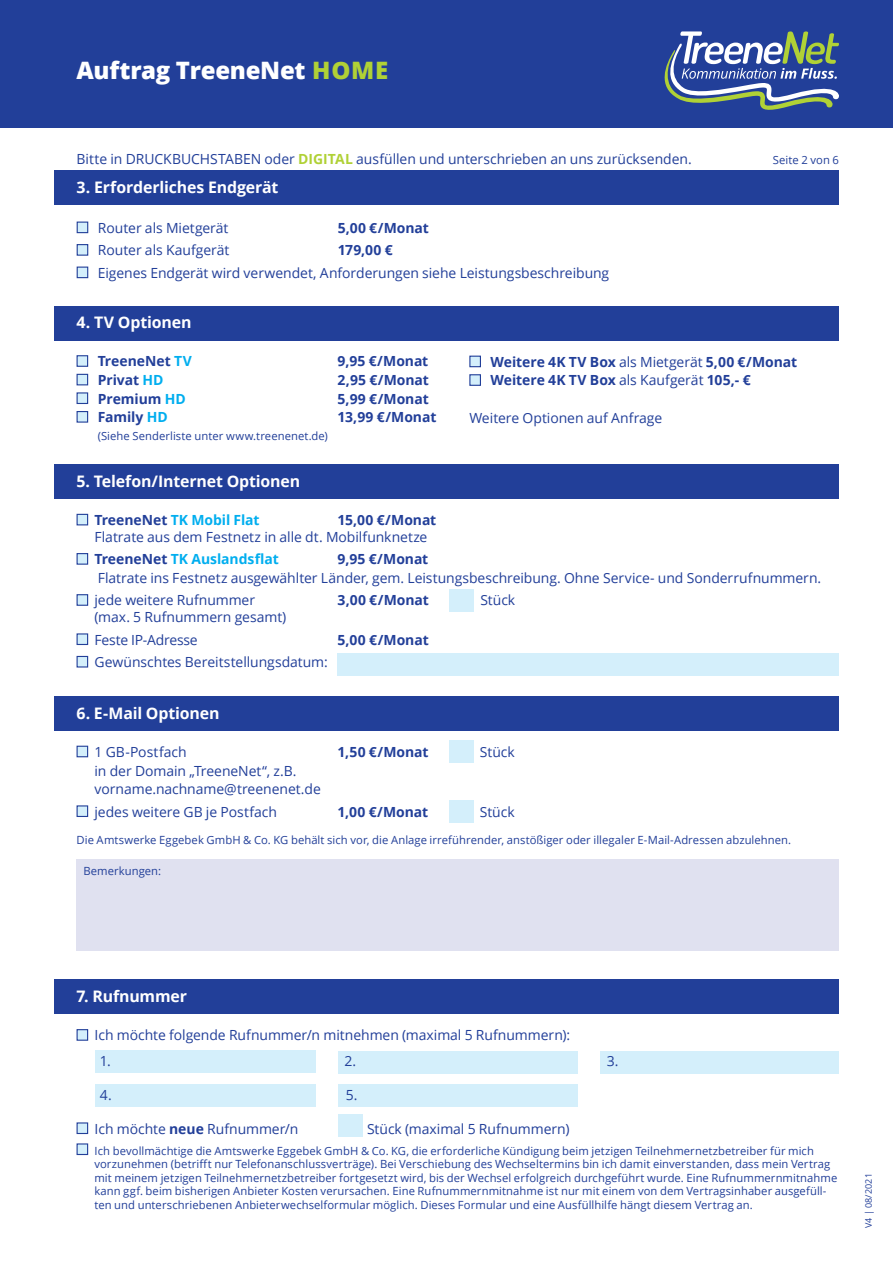
<style>
.page{position:relative;width:893px;height:1263px;background:#fff}
.page>*{position:absolute;margin:0;border:0;box-sizing:border-box;transform-origin:0 0}
.t1{font:800 24px "Open Sans";letter-spacing:-.01em;color:#fff}
.t2{font:700 15.9px "Open Sans";letter-spacing:-.01em;color:#fff}
.t3{font:13.95px/22.5px "Open Sans";letter-spacing:-.005em;color:#223f99}
.t4{font:700 13.95px/18.6px "Open Sans";letter-spacing:-.01em;color:#223f99}
.t5{font:700 13.95px "Open Sans";letter-spacing:-.005em;color:#00aeef}
.t6{font:11.25px/13.5px "Open Sans";letter-spacing:.005em;color:#223f99}
.t7{font:9px "Open Sans";letter-spacing:.005em;color:#223f99}
.s1{color:#b0d136}
.s2{font-weight:700;color:#b0d136}
.s3{color:#00aeef}
.s4{font-weight:400}
.s5{color:#223f99}
.s6{font-weight:700}
.s7{font-weight:700;color:#00aeef}
</style>
<div class="page">
<div style="left:0;top:0;width:893px;height:128px;background:#223f99"></div>
<svg style="left:664px;top:31px;width:175px;height:79px"></svg>
<div style="left:77px;top:746px;width:11px;height:11px;background:#d4effb;border:1px solid #223f99"></div>
<div style="left:77px;top:805px;width:11px;height:12px;background:#d4effb;border:1px solid #223f99"></div>
<div style="left:54px;top:696px;width:785px;height:34px;background:#223f99"></div>
<div style="left:449px;top:740px;width:24px;height:23px;background:#d4effb"></div>
<div style="left:449px;top:800px;width:24px;height:23px;background:#d4effb"></div>
<div style="left:77px;top:859px;width:762px;height:92px;background:#e0e1f0"></div>
<div style="left:54px;top:171px;width:785px;height:34px;background:#223f99"></div>
<div style="left:77px;top:222px;width:11px;height:11px;background:#d4effb;border:1px solid #223f99"></div>
<div style="left:77px;top:244px;width:11px;height:12px;background:#d4effb;border:1px solid #223f99"></div>
<div style="left:77px;top:267px;width:11px;height:11px;background:#d4effb;border:1px solid #223f99"></div>
<div style="left:77px;top:355px;width:11px;height:12px;background:#d4effb;border:1px solid #223f99"></div>
<div style="left:77px;top:374px;width:11px;height:11px;background:#d4effb;border:1px solid #223f99"></div>
<div style="left:77px;top:392px;width:11px;height:12px;background:#d4effb;border:1px solid #223f99"></div>
<div style="left:77px;top:411px;width:11px;height:12px;background:#d4effb;border:1px solid #223f99"></div>
<div style="left:54px;top:306px;width:785px;height:34px;background:#223f99"></div>
<div style="left:77px;top:514px;width:11px;height:11px;background:#d4effb;border:1px solid #223f99"></div>
<div style="left:77px;top:553px;width:11px;height:12px;background:#d4effb;border:1px solid #223f99"></div>
<div style="left:77px;top:594px;width:11px;height:12px;background:#d4effb;border:1px solid #223f99"></div>
<div style="left:77px;top:633px;width:11px;height:12px;background:#d4effb;border:1px solid #223f99"></div>
<div style="left:77px;top:656px;width:11px;height:11px;background:#d4effb;border:1px solid #223f99"></div>
<div style="left:338px;top:653px;width:501px;height:23px;background:#d4effb"></div>
<div style="left:54px;top:464px;width:785px;height:35px;background:#223f99"></div>
<div style="left:449px;top:589px;width:24px;height:23px;background:#d4effb"></div>
<div style="left:77px;top:1029px;width:11px;height:12px;background:#d4effb;border:1px solid #223f99"></div>
<div style="left:77px;top:1122px;width:11px;height:12px;background:#d4effb;border:1px solid #223f99"></div>
<div style="left:77px;top:1143px;width:11px;height:12px;background:#d4effb;border:1px solid #223f99"></div>
<div style="left:54px;top:979px;width:785px;height:35px;background:#223f99"></div>
<div style="left:95px;top:1050px;width:221px;height:23px;background:#d4effb"></div>
<div style="left:600px;top:1051px;width:239px;height:22px;background:#d4effb"></div>
<div style="left:338px;top:1051px;width:240px;height:22px;background:#d4effb"></div>
<div style="left:95px;top:1084px;width:221px;height:22px;background:#d4effb"></div>
<div style="left:338px;top:1084px;width:240px;height:23px;background:#d4effb"></div>
<div style="left:338px;top:1114px;width:25px;height:23px;background:#d4effb"></div>
<div style="left:469px;top:356px;width:12px;height:11px;background:#d4effb;border:1px solid #223f99"></div>
<div style="left:469px;top:374px;width:12px;height:12px;background:#d4effb;border:1px solid #223f99"></div>
<h1 class="t1" style="left:77px;top:52px;width:313px">Auftrag TreeneNet <span class="s1">HOME</span></h1>
<p class="t3" style="left:77px;top:147px;width:617px">Bitte in DRUCKBUCHSTABEN oder <span class="s2">DIGITAL</span> ausfüllen und unterschrieben an uns zurücksenden.</p>
<p class="t6" style="left:773px;top:153px;width:68px">Seite 2 von 6</p>
<h2 class="t2" style="left:77px;top:176px;width:203px">3. Erforderliches Endgerät</h2>
<p class="t3" style="left:98px;top:216px;width:132px">Router als Mietgerät</p>
<p class="t4" style="left:338px;top:218px;width:93px">5,00 €/M onat</p>
<p class="t3" style="left:98px;top:239px;width:133px">Router als Kaufgerät</p>
<p class="t4" style="left:338px;top:241px;width:57px">179,00 €</p>
<p class="t3" style="left:98px;top:261px;width:513px">Eigenes Endgerät wird verwendet, Anforderungen siehe Leistungsbeschreibung</p>
<h2 class="t2" style="left:77px;top:311px;width:117px">4. TV Optionen</h2>
<p class="t4" style="left:98px;top:352px;width:96px">TreeneNet <span class="s3">TV</span></p>
<p class="t4" style="left:338px;top:352px;width:92px">9,95 €/M onat</p>
<p class="t4" style="left:98px;top:370px;width:67px">Privat <span class="s3">HD</span></p>
<p class="t4" style="left:338px;top:370px;width:93px">2,95 €/M onat</p>
<p class="t4" style="left:98px;top:389px;width:89px">Premium <span class="s3">HD</span></p>
<p class="t4" style="left:338px;top:389px;width:93px">5,99 €/M onat</p>
<p class="t4" style="left:98px;top:407px;width:71px">Family <span class="s3">HD</span></p>
<p class="t4" style="left:338px;top:407px;width:100px">13,99 €/Monat</p>
<p class="t6" style="left:98px;top:429px;width:232px">(Siehe Senderliste unter www.treenenet.de)</p>
<h2 class="t2" style="left:77px;top:470px;width:225px">5. Telefon/Internet Optionen</h2>
<p class="t4" style="left:491px;top:352px;width:308px">Weitere 4K TV Box <span class="s4">als Mietgerät</span> 5,00 €/M onat<br>Weitere 4K TV Box <span class="s4">als Kaufgerät</span> 105,- €</p>
<p class="t3" style="left:469px;top:406px;width:194px">Weitere Optionen auf Anfrage</p>
<p class="t5" style="left:95px;top:510px;width:167px"><span class="s5">TreeneNet</span> TK Mobil Flat</p>
<p class="t4" style="left:338px;top:510px;width:100px">15,00 €/M onat</p>
<p class="t3" style="left:95px;top:525px;width:334px">Flatrate aus dem Festnetz in alle dt. Mobilfunknetze<br><span class="s6">TreeneNet</span> <span class="s7">TK Auslandsflat</span></p>
<p class="t4" style="left:338px;top:550px;width:92px">9,95 €/M onat</p>
<p class="t3" style="left:95px;top:566px;width:728px">Flatrate ins Festnetz ausgewählter Länder, gem. Leistungsbeschreibung. Ohne Service- und Sonderrufnummern. jede weitere Rufnummer</p>
<p class="t4" style="left:338px;top:591px;width:93px">3,00 €/M onat</p>
<p class="t3" style="left:480px;top:589px;width:36px">Stück</p>
<p class="t3" style="left:95px;top:605px;width:193px">(max. 5 Rufnummern gesamt)<br>Feste IP-Adresse</p>
<p class="t3" style="left:95px;top:650px;width:235px">Gewünschtes Bereitstellungsdatum:</p>
<p class="t4" style="left:338px;top:630px;width:93px">5,00 €/M onat</p>
<h2 class="t2" style="left:77px;top:701px;width:144px">6. E-Mail Optionen</h2>
<p class="t3" style="left:95px;top:740px;width:94px">1 GB-Postfach</p>
<p class="t4" style="left:338px;top:742px;width:92px">1,50 €/Monat</p>
<p class="t3" style="left:480px;top:740px;width:36px">Stück</p>
<p class="t3" style="left:95px;top:761px;width:228px;line-height:18.6px">in der Domain „TreeneNet“, z.B. vorname.nachname@treenenet.de</p>
<p class="t3" style="left:95px;top:800px;width:184px">jedes weitere GB je Postfach</p>
<p class="t4" style="left:338px;top:802px;width:92px">1,00 €/Monat</p>
<p class="t3" style="left:480px;top:800px;width:36px">Stück</p>
<p class="t6" style="left:77px;top:832px;width:716px">Die Amtswerke Eggebek GmbH &amp; Co. KG behält sich vor, die Anlage irreführender, anstößiger oder illegaler E-Mail-Adressen abzulehnen.</p>
<p class="t6" style="left:83px;top:864px;width:79px">Bemerkungen:</p>
<h2 class="t2" style="left:77px;top:985px;width:112px">7. Rufnummer</h2>
<p class="t3" style="left:95px;top:1024px;width:477px">Ich möchte folgende Rufnummer/n mitnehmen (maximal 5 Rufnummern):</p>
<p class="t3" style="left:100px;top:1049px;width:12px">1.</p>
<p class="t3" style="left:344px;top:1049px;width:13px">2.</p>
<p class="t3" style="left:607px;top:1049px;width:13px">3.</p>
<p class="t3" style="left:100px;top:1083px;width:13px">4.</p>
<p class="t3" style="left:346px;top:1083px;width:13px">5.</p>
<p class="t3" style="left:95px;top:1117px;width:205px">Ich möchte <span class="s6">neue</span> Rufnummer/n</p>
<p class="t3" style="left:367px;top:1117px;width:204px">Stück (maximal 5 Rufnummern)</p>
<p class="t6" style="left:94px;top:1143px;width:744px">Ich bevollmächtige die Amtswerke Eggebek GmbH &amp; Co. KG, die erforderliche Kündigung beim jetzigen Teilnehmernetzbetreiber für mich vorzunehmen (betrifft nur Telefonanschlussverträge). Bei Verschiebung des Wechseltermins bin ich damit einverstanden, dass mein Vertrag mit meinem jetzigen Teilnehmernetzbetreiber fortgesetzt wird, bis der Wechsel erfolgreich durchgeführt wurde. Eine Rufnummernmitnahme kann ggf. beim bisherigen Anbieter Kosten verursachen. Eine Rufnummernmitnahme ist nur mit einem von dem Vertragsinhaber ausgefüll&shy;ten und unterschriebenen Anbieterwechselformular möglich. Dieses Formular und eine Ausfüllhilfe hängt diesem Vertrag an.</p>
<p class="t7" style="left:862px;top:1228px;width:56px;rotate:-90deg">V4 | 08/2021</p>
</div>
